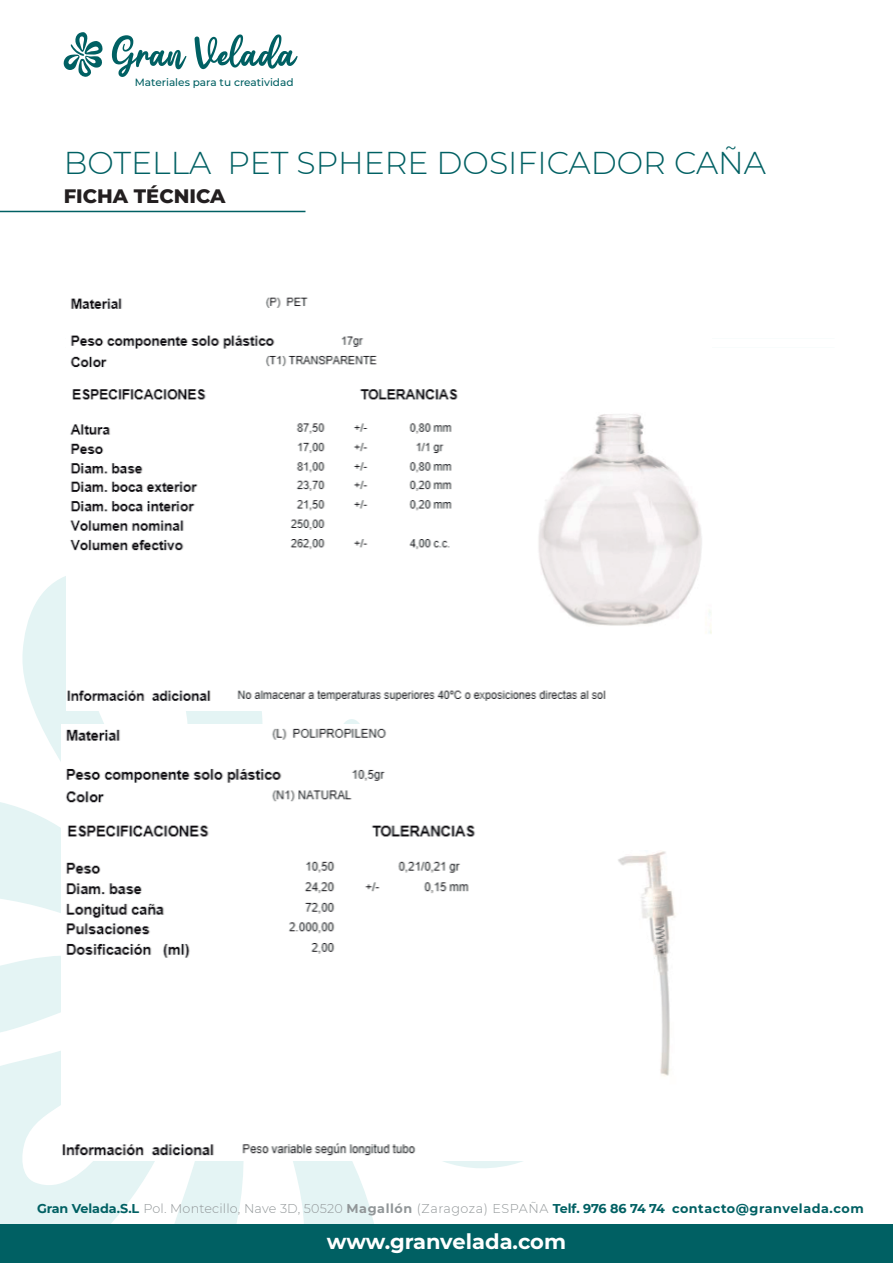
<style>
.page{position:relative;width:893px;height:1263px;background:#fff}
.page>*{position:absolute;margin:0;border:0;box-sizing:border-box;transform-origin:0 0}
.t1{font:300 31.5px "Montserrat";color:#006063}
.t2{font:700 21px "Montserrat";color:#fff}
.t3{font:800 19.5px "Montserrat";color:#231f20}
.t4{font:700 12.75px "Montserrat";letter-spacing:.035em;color:#006063}
.t5{font:500 10.5px "Montserrat";color:#006063}
.s1{font-weight:300;color:#919698}
.s2{color:#919698}
</style>
<div class="page">
<svg style="left:0;top:802px;width:61px;height:199px"></svg>
<svg style="left:443px;top:1161px;width:80px;height:7px"></svg>
<svg style="left:20px;top:576px;width:242px;height:373px;fill:#e4f4f4"></svg>
<svg style="left:0;top:1001px;width:155px;height:223px;fill:#e4f4f4"></svg>
<svg style="left:174px;top:1161px;width:200px;height:63px;fill:#e4f4f4"></svg>
<svg style="left:184px;top:714px;width:176px;height:11px"></svg>
<svg style="left:112px;top:35px;width:74px;height:42px"></svg>
<svg style="left:195px;top:34px;width:103px;height:35px"></svg>
<svg style="left:63px;top:32px;width:40px;height:45px"></svg>
<div style="left:0;top:1224px;width:893px;height:39px;background:#006063"></div>
<hr style="left:0;top:211px;width:305px;height:1px;background:#006063">
<img style="left:66px;top:297px;width:646px;height:413px">
<img style="left:62px;top:725px;width:613px;height:435px">
<p class="t5" style="left:135px;top:75px;width:160px">Materiales para tu creatividad</p>
<h1 class="t1" style="left:64px;top:142px;width:704px">BOTELLA PET SPHERE DOSIFICADOR CAÑA</h1>
<h3 class="t3" style="left:64px;top:182px;width:163px">FICHA TÉCNICA</h3>
<p class="t4" style="left:37px;top:1200px;width:828px">Gran Velada.S.L <span class="s1">Pol. Montecillo, Nave 3D, 50520</span> <span class="s2">Magallón</span> <span class="s1">(Zaragoza) ESPAÑA</span> Telf. 976 86 74 74 contacto@granvelada.com</p>
<h2 class="t2" style="left:327px;top:1226px;width:241px">www.granvelada.com</h2>
</div>
